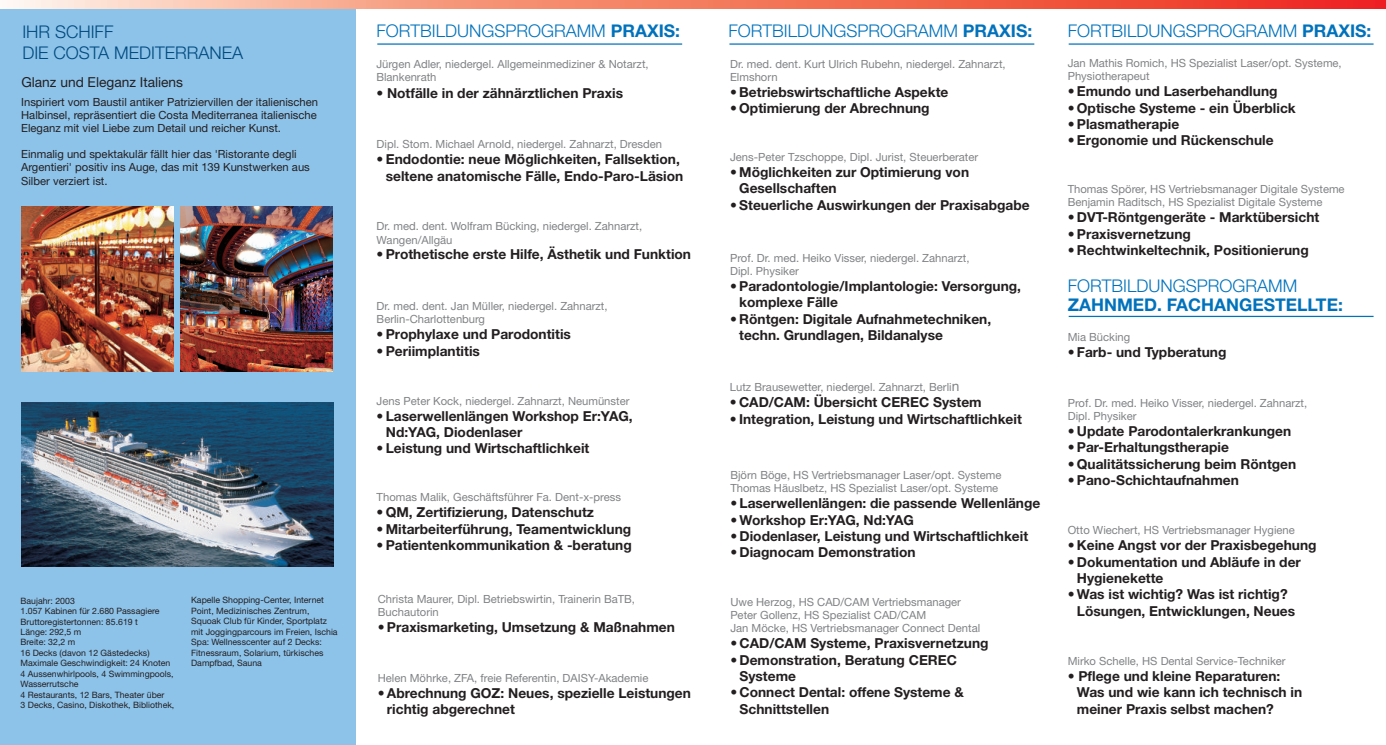
<style>
.page{position:relative;width:1386px;height:745px;background:#fff}
.page>*{position:absolute;margin:0;border:0;box-sizing:border-box;transform-origin:0 0}
.t1{font:300 17.5px "Helvetica Neue LT Std";color:#0072bc}
.t2{font:300 17.5px/20.5px "Helvetica Neue LT Std";color:#004a7f}
.t3{font:700 17.5px "Helvetica Neue LT Std";color:#0072bc}
.t4{font:700 13.75px/16.4px "Helvetica Neue LT Std";color:#231f20}
.t5{font:13.75px "Helvetica Neue LT Std";color:#231f20}
.t6{font:11.25px/13.1px "Helvetica Neue LT Std";color:#808285}
.t7{font:11.25px/13.1px "Helvetica Neue LT Std";color:#231f20;text-align:justify}
.t8{font:8.75px/10.5px "Helvetica Neue LT Std";color:#231f20}
.s1{font-weight:700}
.s2{font-size:13.75px}
</style>
<div class="page">
<div style="left:0;top:1px;width:355px;height:744px;background:#8dc2e9"></div>
<img style="left:22px;top:207px;width:152px;height:165px">
<img style="left:22px;top:402px;width:312px;height:165px">
<img style="left:181px;top:207px;width:152px;height:165px">
<hr style="left:377px;top:43px;width:305px;height:2px;background:#0072bc">
<hr style="left:729px;top:43px;width:305px;height:2px;background:#0072bc">
<hr style="left:1069px;top:43px;width:304px;height:2px;background:#0072bc">
<hr style="left:1069px;top:316px;width:304px;height:1px;background:#0072bc">
<svg style="left:0;top:0;width:1386px;height:8px;background:#f4826b"></svg>
<p class="t2" style="left:22px;top:24px;width:222px">IHR SCHIFF<br>DIE COSTA MEDITERRANEA</p>
<p class="t5" style="left:21px;top:77px;width:163px">Glanz und Eleganz Italiens</p>
<p class="t7" style="left:21px;top:97px;width:298px">Inspiriert vom Baustil antiker Patriziervillen der italienischen Halbinsel, repräsentiert die Costa Mediterranea italienische Eleganz mit viel Liebe zum Detail und reicher Kunst.</p>
<p class="t7" style="left:21px;top:149px;width:290px;text-align:left">Einmalig und spektakulär fällt hier das 'Ristorante degli<br>Argentieri' positiv ins Auge, das mit 139 Kunstwerken aus<br>Silber verziert ist.</p>
<p class="t8" style="left:21px;top:596px;width:155px">Baujahr: 2003<br>1.057 Kabinen für 2.680 Passagiere<br>Bruttoregistertonnen: 85.619 t<br>Länge: 292,5 m<br>Breite: 32,2 m<br>16 Decks (davon 12 Gästedecks)<br>Maximale Geschwindigkeit: 24 Knoten<br>4 Aussenwhirlpools, 4 Swimmingpools,<br>Wasserrutsche<br>4 Restaurants, 12 Bars, Theater über<br>3 Decks, Casino, Diskothek, Bibliothek,</p>
<p class="t8" style="left:191px;top:596px;width:148px">Kapelle Shopping-Center, Internet<br>Point, Medizinisches Zentrum,<br>Squoak Club für Kinder, Sportplatz mit Joggingparcours im Freien, Ischia<br>Spa: Wellnesscenter auf 2 Decks:<br>Fitnessraum, Solarium, türkisches<br>Dampfbad, Sauna</p>
<p class="t1" style="left:376px;top:24px;width:305px">FORTBILDUNGSPROGRAMM <span class="s1">PRAXIS:</span></p>
<p class="t1" style="left:728px;top:24px;width:305px">FORTBILDUNGSPROGRAMM <span class="s1">PRAXIS:</span></p>
<p class="t1" style="left:1068px;top:24px;width:305px">FORTBILDUNGSPROGRAMM <span class="s1">PRAXIS:</span></p>
<p class="t6" style="left:376px;top:59px;width:274px">Jürgen Adler, niedergel. Allgemeinmediziner &amp; Notarzt,<br>Blankenrath</p>
<p class="t4" style="left:376px;top:87px;width:248px">• Notfälle in der zähnärztlichen Praxis</p>
<p class="t6" style="left:377px;top:139px;width:287px">Dipl. Stom. Michael Arnold, niedergel. Zahnarzt, Dresden</p>
<p class="t4" style="left:377px;top:153px;width:308px;text-align:right">• Endodontie: neue Möglichkeiten, Fallsektion, seltene anatomische Fälle, Endo-Paro-Läsion</p>
<p class="t6" style="left:377px;top:221px;width:267px">Dr. med. dent. Wolfram Bücking, niedergel. Zahnarzt,<br>Wangen/Allgäu</p>
<p class="t4" style="left:377px;top:248px;width:316px">• Prothetische erste Hilfe, Ästhetik und Funktion</p>
<p class="t6" style="left:377px;top:301px;width:233px">Dr. med. dent. Jan Müller, niedergel. Zahnarzt,<br>Berlin-Charlottenburg</p>
<p class="t4" style="left:377px;top:328px;width:196px">• Prophylaxe und Parodontitis</p>
<p class="t4" style="left:377px;top:344px;width:105px">• Periimplantitis</p>
<p class="t6" style="left:377px;top:396px;width:254px">Jens Peter Kock, niedergel. Zahnarzt, Neumünster</p>
<p class="t4" style="left:386px;top:409px;width:248px;text-indent:-9px">• Laserwellenlängen Workshop Er:YAG,<br>Nd:YAG, Diodenlaser</p>
<p class="t4" style="left:377px;top:442px;width:214px">• Leistung und Wirtschaftlichkeit</p>
<p class="t6" style="left:377px;top:492px;width:246px">Thomas Malik, Geschäftsführer Fa. Dent-x-press</p>
<p class="t4" style="left:377px;top:506px;width:219px">• QM, Zertifizierung, Datenschutz</p>
<p class="t4" style="left:377px;top:522px;width:256px">• Mitarbeiterführung, Teamentwicklung</p>
<p class="t4" style="left:377px;top:539px;width:257px">• Patientenkommunikation &amp; -beratung</p>
<p class="t6" style="left:378px;top:594px;width:259px">Christa Maurer, Dipl. Betriebswirtin, Trainerin BaTB,<br>Buchautorin</p>
<p class="t4" style="left:378px;top:620px;width:299px">• Praxismarketing, Umsetzung &amp; Maßnahmen</p>
<p class="t6" style="left:378px;top:673px;width:272px">Helen Möhrke, ZFA, freie Referentin, DAISY-Akademie</p>
<p class="t4" style="left:387px;top:687px;width:306px;text-indent:-9px">• Abrechnung GOZ: Neues, spezielle Leistungen richtig abgerechnet</p>
<p class="t6" style="left:730px;top:59px;width:277px">Dr. med. dent. Kurt Ulrich Rubehn, niedergel. Zahnarzt,<br>Elmshorn</p>
<p class="t4" style="left:730px;top:86px;width:220px">• Betriebswirtschaftliche Aspekte</p>
<p class="t4" style="left:730px;top:102px;width:201px">• Optimierung der Abrechnung</p>
<p class="t6" style="left:730px;top:152px;width:250px">Jens-Peter Tzschoppe, Dipl. Jurist, Steuerberater</p>
<p class="t4" style="left:739px;top:166px;width:231px;text-indent:-9px">• Möglichkeiten zur Optimierung von<br>Gesellschaften</p>
<p class="t4" style="left:730px;top:198px;width:301px">• Steuerliche Auswirkungen der Praxisabgabe</p>
<p class="t6" style="left:730px;top:253px;width:241px">Prof. Dr. med. Heiko Visser, niedergel. Zahnarzt,<br>Dipl. Physiker</p>
<p class="t4" style="left:739px;top:280px;width:283px;text-indent:-9px">• Paradontologie/Implantologie: Versorgung, komplexe Fälle</p>
<p class="t4" style="left:739px;top:313px;width:254px;text-indent:-9px">• Röntgen: Digitale Aufnahmetechniken, techn. Grundlagen, Bildanalyse</p>
<p class="t6" style="left:730px;top:382px;width:231px">Lutz Brausewetter, niedergel. Zahnarzt, Berli<span class="s2">n</span></p>
<p class="t4" style="left:730px;top:396px;width:253px">• CAD/CAM: Übersicht CEREC System</p>
<p class="t4" style="left:730px;top:412px;width:293px">• Integration, Leistung und Wirtschaftlichkeit</p>
<p class="t6" style="left:730px;top:470px;width:273px">Björn Böge, HS Vertriebsmanager Laser/opt. Systeme<br>Thomas Häuslbetz, HS Spezialist Laser/opt. Systeme</p>
<p class="t4" style="left:730px;top:497px;width:312px">• Laserwellenlängen: die passende Wellenlänge</p>
<p class="t4" style="left:730px;top:513px;width:185px">• Workshop Er:YAG, Nd:YAG</p>
<p class="t4" style="left:730px;top:530px;width:299px">• Diodenlaser, Leistung und Wirtschaftlichkeit</p>
<p class="t4" style="left:730px;top:546px;width:187px">• Diagnocam Demonstration</p>
<p class="t6" style="left:730px;top:597px;width:251px">Uwe Herzog, HS CAD/CAM Vertriebsmanager<br>Peter Gollenz, HS Spezialist CAD/CAM<br>Jan Möcke, HS Vertriebsmanager Connect Dental</p>
<p class="t4" style="left:730px;top:637px;width:260px">• CAD/CAM Systeme, Praxisvernetzung</p>
<p class="t4" style="left:739px;top:653px;width:219px;text-indent:-9px">• Demonstration, Beratung CEREC<br>Systeme</p>
<p class="t4" style="left:739px;top:686px;width:226px;text-indent:-9px">• Connect Dental: offene Systeme &amp;<br>Schnittstellen</p>
<p class="t6" style="left:1068px;top:58px;width:276px">Jan Mathis Romich, HS Spezialist Laser/opt. Systeme,<br>Physiotherapeut</p>
<p class="t4" style="left:1068px;top:85px;width:211px">• Emundo und Laserbehandlung</p>
<p class="t4" style="left:1068px;top:101px;width:230px">• Optische Systeme - ein Überblick</p>
<p class="t4" style="left:1068px;top:118px;width:113px">• Plasmatherapie</p>
<p class="t4" style="left:1068px;top:134px;width:207px">• Ergonomie und Rückenschule</p>
<p class="t6" style="left:1068px;top:184px;width:278px">Thomas Spörer, HS Vertriebsmanager Digitale Systeme<br>Benjamin Raditsch, HS Spezialist Digitale Systeme</p>
<p class="t4" style="left:1068px;top:211px;width:253px">• DVT-Röntgengeräte - Marktübersicht</p>
<p class="t4" style="left:1068px;top:227px;width:125px">• Praxisvernetzung</p>
<p class="t4" style="left:1068px;top:244px;width:243px">• Rechtwinkeltechnik, Positionierung</p>
<p class="t1" style="left:1068px;top:280px;width:231px">FORTBILDUNGSPROGRAMM</p>
<p class="t3" style="left:1068px;top:299px;width:277px">ZAHNMED. FACHANGESTELLTE:</p>
<p class="t6" style="left:1068px;top:332px;width:64px">Mia Bücking</p>
<p class="t4" style="left:1068px;top:346px;width:160px">• Farb- und Typberatung</p>
<p class="t6" style="left:1068px;top:398px;width:241px">Prof. Dr. med. Heiko Visser, niedergel. Zahnarzt,<br>Dipl. Physiker</p>
<p class="t4" style="left:1068px;top:424px;width:225px">• Update Parodontalerkrankungen</p>
<p class="t4" style="left:1068px;top:441px;width:163px">• Par-Erhaltungstherapie</p>
<p class="t4" style="left:1068px;top:457px;width:230px">• Qualitätssicherung beim Röntgen</p>
<p class="t4" style="left:1068px;top:474px;width:173px">• Pano-Schichtaufnahmen</p>
<p class="t6" style="left:1068px;top:525px;width:229px">Otto Wiechert, HS Vertriebsmanager Hygiene</p>
<p class="t4" style="left:1068px;top:539px;width:250px">• Keine Angst vor der Praxisbegehung</p>
<p class="t4" style="left:1077px;top:555px;width:226px;text-indent:-9px">• Dokumentation und Abläufe in der<br>Hygienekette</p>
<p class="t4" style="left:1077px;top:588px;width:220px;text-indent:-9px">• Was ist wichtig? Was ist richtig?<br>Lösungen, Entwicklungen, Neues</p>
<p class="t6" style="left:1068px;top:656px;width:219px">Mirko Schelle, HS Dental Service-Techniker</p>
<p class="t4" style="left:1077px;top:669px;width:227px;text-indent:-9px">• Pflege und kleine Reparaturen:<br>Was und wie kann ich technisch in meiner Praxis selbst machen?</p>
</div>
